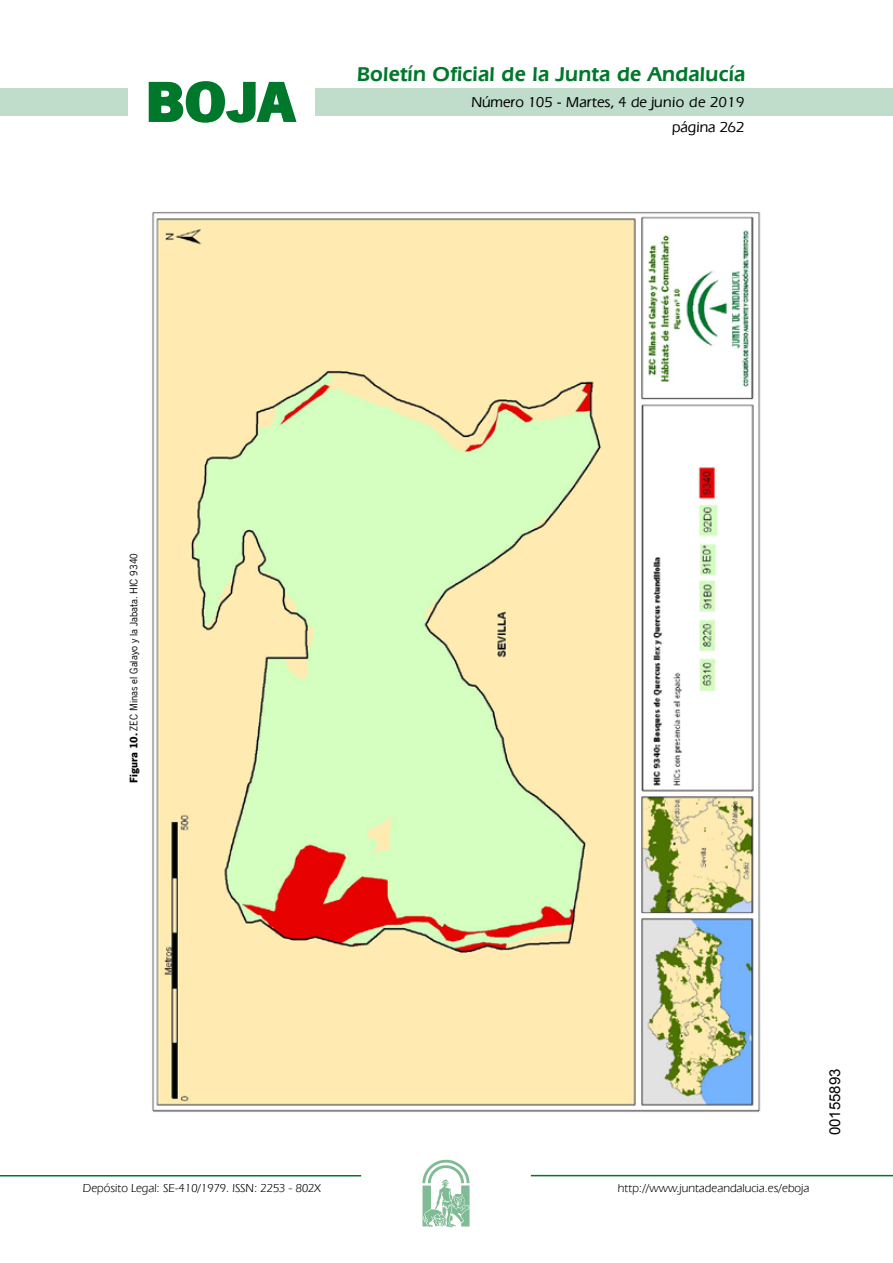
<style>
.page{position:relative;width:893px;height:1263px;background:#fff}
.page>*{position:absolute;margin:0;border:0;box-sizing:border-box;transform-origin:0 0}
.t1{font:700 57.75px "News Got T";color:#00782c;scale:1.14 1}
.t2{font:600 21px "Eras IT Cby BT";letter-spacing:.01em;color:#00782c}
.t3{font:500 15px/24.5px "Eras IT Cby BT";color:#000;text-align:right}
.t4{font:15px "Arial";color:#000}
.t5{font:12px "Eras IT Cby BT";color:#000}
.t6{font:11.25px "News Got T";color:#000}
.s1{font-weight:700}
</style>
<div class="page">
<div style="left:315px;top:88px;width:577px;height:28px;background:#bfddca"></div>
<div style="left:0;top:88px;width:128px;height:28px;background:#bfddca"></div>
<hr style="left:0;top:1175px;width:361px;height:2px;background:#00782c">
<svg style="left:422px;top:1159px;width:47px;height:68px"></svg>
<hr style="left:531px;top:1175px;width:361px;height:1px;background:#00782c">
<svg style="left:148px;top:81px;width:149px;height:42px"></svg>
<img style="left:152px;top:212px;width:609px;height:900px">
<h1 class="t1" style="left:145px;top:68px;width:133px">BOJA</h1>
<h2 class="t2" style="left:357px;top:62px;width:390px">Boletín Oficial de la Junta de Andalucía</h2>
<p class="t3" style="left:471px;top:90px;width:274px">Número 105 - Martes, 4 de junio de 2019 página 262</p>
<p class="t6" style="left:127px;top:783px;width:231px;rotate:-90deg"><span class="s1">Figura 10.</span> ZEC Minas el Galayo y la Jabata. HIC 9340</p>
<p class="t5" style="left:83px;top:1181px;width:239px">Depósito Legal: SE-410/1979. ISSN: 2253 - 802X</p>
<p class="t5" style="left:618px;top:1181px;width:193px">http://www.juntadeandalucia.es/eboja</p>
<p class="t4" style="left:825px;top:1135px;width:68px;rotate:-90deg">00155893</p>
</div>
